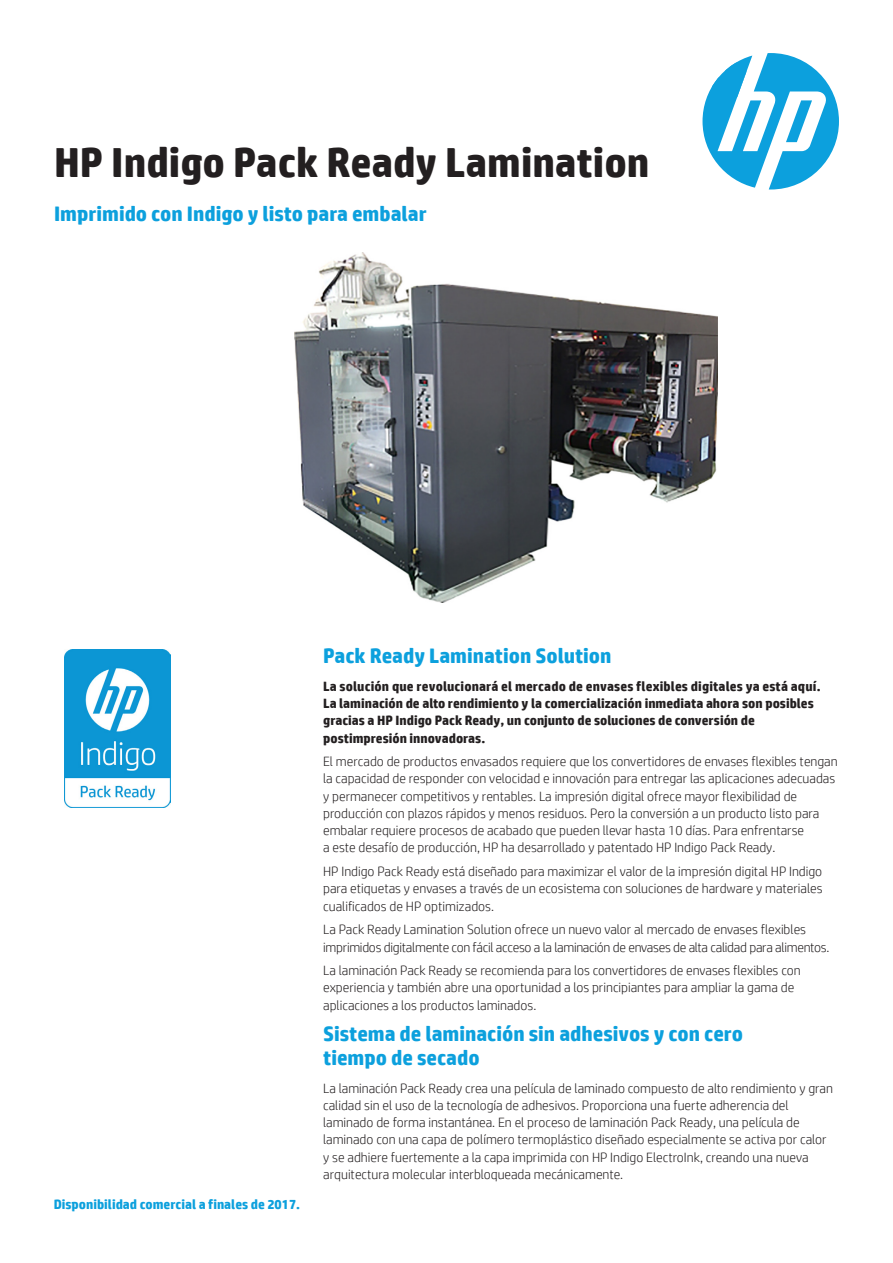
<style>
.page{position:relative;width:893px;height:1263px;background:#fff}
.page>*{position:absolute;margin:0;border:0;box-sizing:border-box;transform-origin:0 0}
.Headline_28_30{font:700 42px "HP Simplified";color:#231f20}
.Subhead_14_16_bold_b{font:700 21px/24px "HP Simplified";color:#0ca0dd}
.Body_text_9_12pt{font:300 13.5px/17.2px "HP Simplified";color:#231f20}
.Body_text_9_12pt-2{font:700 13.5px/17.2px "HP Simplified";color:#231f20}
.Body_text_9_12pt-3{font:300 13.5px/17.2px "HP Simplified";letter-spacing:-.02em;color:#231f20}
.Body_text_9_12pt-4{font:700 13.5px "HP Simplified";color:#0ca0dd}
</style>
<div class="page">
<svg style="left:702px;top:53px;width:137px;height:136px"></svg>
<img style="left:295px;top:252px;width:422px;height:351px">
<img style="left:64px;top:649px;width:106px;height:158px">
<p class="Headline_28_30" style="left:54px;top:138px;width:597px">HP Indigo Pack Ready Lamination</p>
<p class="Subhead_14_16_bold_b" style="left:54px;top:202px;width:374px">Imprimido con Indigo y listo para embalar</p>
<p class="Body_text_9_12pt-4" style="left:54px;top:1196px;width:248px">Disponibilidad comercial a finales de 2017.</p>
<p class="Subhead_14_16_bold_b" style="left:323px;top:643px;width:290px">Pack Ready Lamination Solution</p>
<p class="Body_text_9_12pt-2" style="left:323px;top:677px;width:499px">La solución que revolucionará el mercado de envases flexibles digitales ya está aquí.<br>La laminación de alto rendimiento y la comercialización inmediata ahora son posibles gracias a HP Indigo Pack Ready, un conjunto de soluciones de conversión de postimpresión innovadoras.</p>
<p class="Body_text_9_12pt" style="left:323px;top:753px;width:516px">El mercado de productos envasados requiere que los convertidores de envases flexibles tengan la capacidad de responder con velocidad e innovación para entregar las aplicaciones adecuadas y permanecer competitivos y rentables. La impresión digital ofrece mayor flexibilidad de producción con plazos rápidos y menos residuos. Pero la conversión a un producto listo para embalar requiere procesos de acabado que pueden llevar hasta 10 días. Para enfrentarse<br>a este desafío de producción, HP ha desarrollado y patentado HP Indigo Pack Ready.</p>
<p class="Body_text_9_12pt" style="left:323px;top:863px;width:501px;text-align:justify">HP Indigo Pack Ready está diseñado para maximizar el valor de la impresión digital HP Indigo para etiquetas y envases a través de un ecosistema con soluciones de hardware y materiales cualificados de HP optimizados.</p>
<p class="Body_text_9_12pt-3" style="left:323px;top:921px;width:508px">La Pack Ready Lamination Solution ofrece un nuevo valor al mercado de envases flexibles imprimidos digitalmente con fácil acceso a la laminación de envases de alta calidad para alimentos.</p>
<p class="Body_text_9_12pt" style="left:323px;top:961px;width:479px;line-height:17.7px">La laminación Pack Ready se recomienda para los convertidores de envases flexibles con experiencia y también abre una oportunidad a los principiantes para ampliar la gama de aplicaciones a los productos laminados.</p>
<p class="Subhead_14_16_bold_b" style="left:323px;top:1021px;width:421px">Sistema de laminación sin adhesivos y con cero tiempo de secado</p>
<p class="Body_text_9_12pt" style="left:323px;top:1079px;width:511px">La laminación Pack Ready crea una película de laminado compuesto de alto rendimiento y gran calidad sin el uso de la tecnología de adhesivos. Proporciona una fuerte adherencia del laminado de forma instantánea. En el proceso de laminación Pack Ready, una película de laminado con una capa de polímero termoplástico diseñado especialmente se activa por calor y se adhiere fuertemente a la capa imprimida con HP Indigo ElectroInk, creando una nueva arquitectura molecular interbloqueada mecánicamente.</p>
</div>
